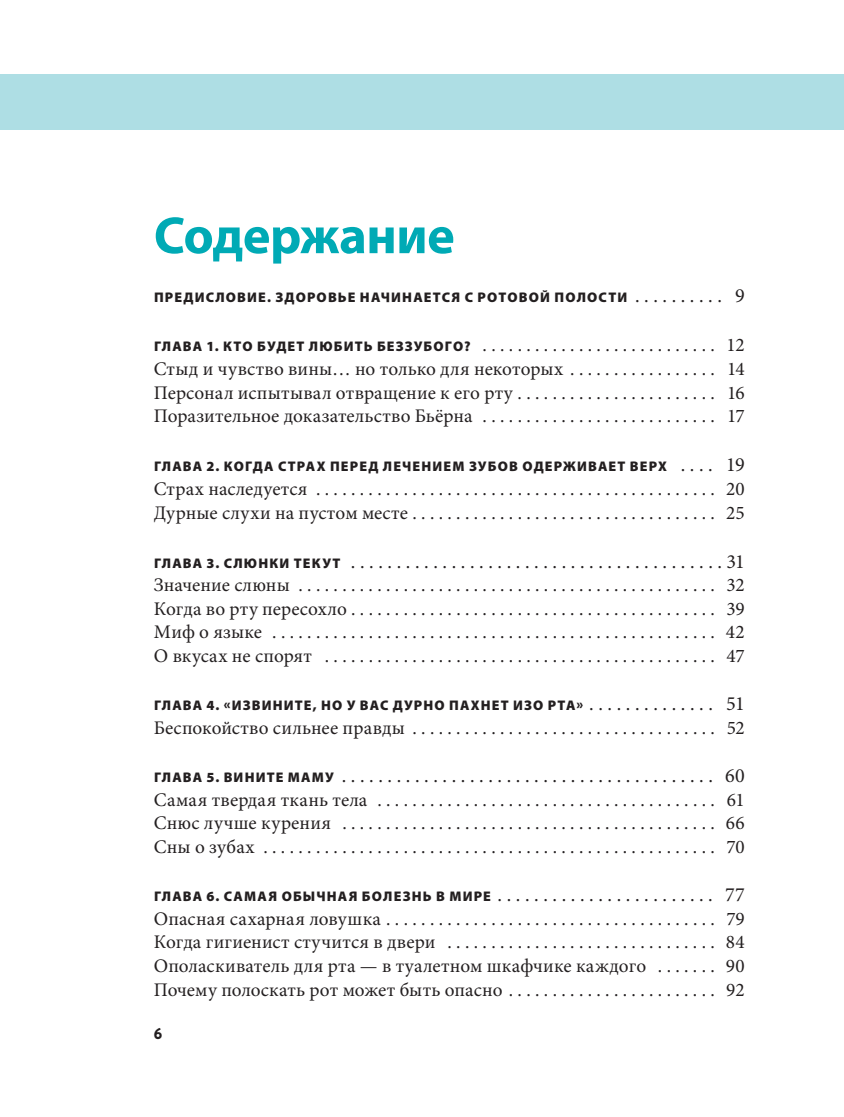
<style>
.page{position:relative;width:844px;height:1117px;background:#fff}
.page>*{position:absolute;margin:0;border:0;box-sizing:border-box;transform-origin:0 0}
.t1{font:700 52.5px "Myriad Pro";letter-spacing:-.01em;color:#00aab5}
.t2{font:20.12px "Minion Pro";color:#231f20}
.t3{font:19.25px/23.6px "Minion Pro";letter-spacing:.005em;color:#231f20;text-align:justify}
.t4{font:900 15.75px "Brandon Grotesque";color:#231f20}
.t5{font:900 14px "Myriad Pro";letter-spacing:.08em;color:#231f20}
.s1{font-family:"Minion Pro";font-weight:400;font-size:20.12px}
.s2{font-family:"Minion Pro";font-weight:400;font-size:19.25px}
.s3{font-family:"Myriad Pro";font-weight:900;font-size:14px}
</style>
<div class="page">
<div style="left:0;top:74px;width:843px;height:56px;background:#aedee4"></div>
<p class="t1" style="left:154px;top:201px;width:302px">Содержание</p>
<p class="t5" style="left:154px;top:289px;width:592px">ПРЕДИСЛОВИЕ. ЗДОРОВЬЕ НАЧИНАЕТСЯ С РОТОВОЙ ПОЛОСТИ <span class="s1">.......... 9</span></p>
<p class="t5" style="left:154px;top:338px;width:592px">ГЛАВА 1. КТО БУДЕТ ЛЮБИТЬ БЕЗЗУБОГО? <span class="s2">........................... 12</span></p>
<p class="t3" style="left:154px;top:357px;width:592px">Стыд и чувство вины… но только для некоторых . . . . . . . . . . . . . . . . . 14<br>Персонал испытывал отвращение к его рту . . . . . . . . . . . . . . . . . . . . . . . 16<br>Поразительное доказательство Бьёрна . . . . . . . . . . . . . . . . . . . . . . . . . . . 17</p>
<p class="t5" style="left:154px;top:458px;width:592px">ГЛАВА 2. КОГДА СТРАХ ПЕРЕД ЛЕЧЕНИЕМ ЗУБОВ ОДЕРЖИВАЕТ ВЕРХ <span class="s1">.... 19</span></p>
<p class="t3" style="left:154px;top:477px;width:592px">Страх наследуется .............................................. 20<br>Дурные слухи на пустом месте ................................... 25</p>
<p class="t2" style="left:154px;top:547px;width:592px"><span class="s3">ГЛАВА 3. СЛЮНКИ ТЕКУТ</span> ......................................... 31</p>
<p class="t3" style="left:154px;top:573px;width:592px">Значение слюны ................................................ 32<br>Когда во рту пересохло .......................................... 39<br>Миф о языке ................................................... 42<br>О вкусах не спорят ............................................. 47</p>
<p class="t5" style="left:154px;top:697px;width:592px">ГЛАВА 4. «ИЗВИНИТЕ, НО У ВАС ДУРНО ПАХНЕТ ИЗО РТА» <span class="s1">.............. 51</span></p>
<p class="t3" style="left:154px;top:716px;width:592px">Беспокойство сильнее правды ................................... 52</p>
<p class="t2" style="left:154px;top:762px;width:592px"><span class="s3">ГЛАВА 5. ВИНИТЕ МАМУ</span> ......................................... 60</p>
<p class="t3" style="left:154px;top:787px;width:592px">Самая твердая ткань тела ....................................... 61<br>Снюс лучше курения ........................................... 66<br>Сны о зубах .................................................... 70</p>
<p class="t5" style="left:154px;top:888px;width:592px">ГЛАВА 6. САМАЯ ОБЫЧНАЯ БОЛЕЗНЬ В МИРЕ <span class="s1">........................ 77</span></p>
<p class="t3" style="left:154px;top:906px;width:592px">Опасная сахарная ловушка ...................................... 79<br>Когда гигиенист стучится в двери ............................... 84<br>Ополаскиватель для рта — в туалетном шкафчике каждого . . . . . . . 90<br>Почему полоскать рот может быть опасно . . . . . . . . . . . . . . . . . . . . . . . . 92</p>
<p class="t4" style="left:154px;top:1022px;width:10px">6</p>
</div>
